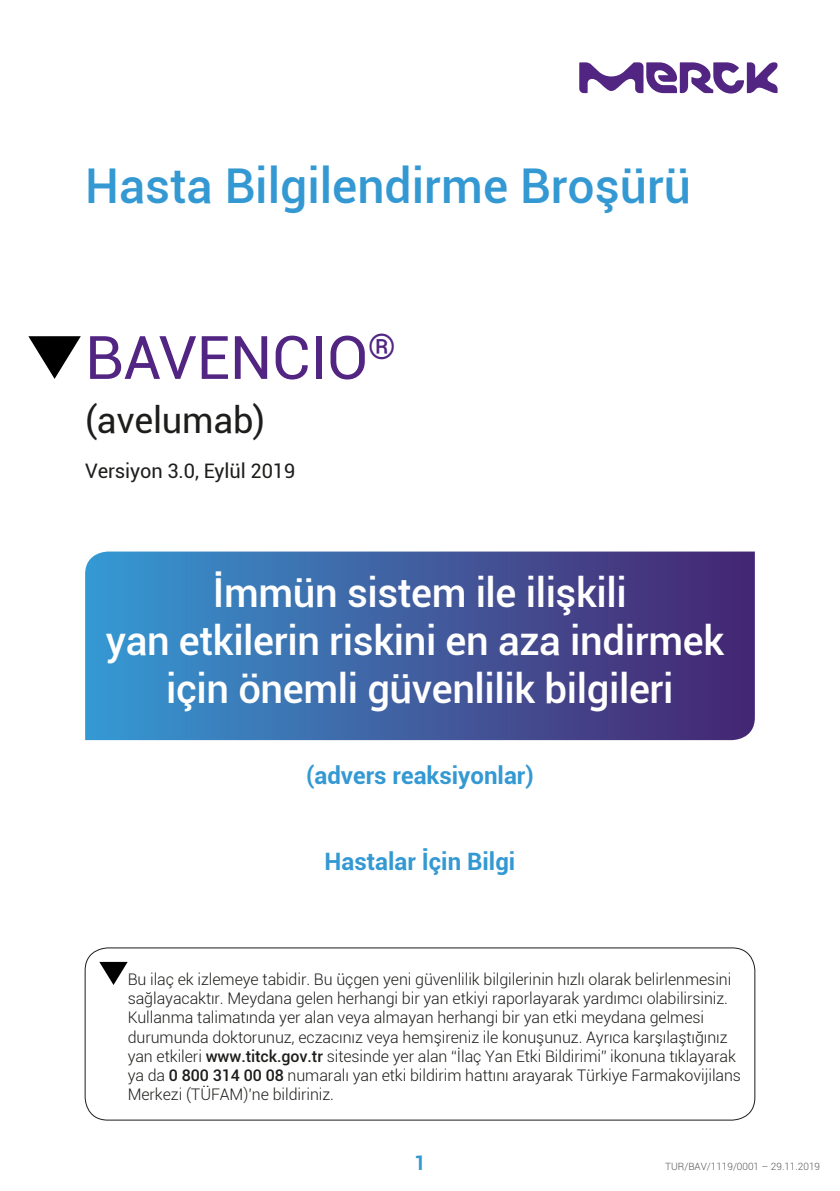
<style>
.page{position:relative;width:840px;height:1191px;background:#fff}
.page>*{position:absolute;margin:0;border:0;box-sizing:border-box;transform-origin:0 0}
.t1{font:60px "Roboto";color:#522583}
.t2{font:500 48px "Roboto";color:#3499d3}
.t3{font:500 40px/48px "Roboto";letter-spacing:-.01em;color:#fff;text-align:center}
.t4{font:36px "Roboto";letter-spacing:-.005em;color:#1d1d1b}
.t5{font:700 24px "Roboto";color:#3499d3}
.t6{font:20px "Roboto";letter-spacing:-.005em;color:#1d1d1b}
.t7{font:700 20px "Roboto";color:#3499d3}
.t8{font:300 16px/19.2px "Roboto";letter-spacing:-.005em;color:#1d1d1b}
.t9{font:300 10px "Roboto";color:#575756}
.s1{font-weight:500}
</style>
<div class="page">
<svg style="left:579px;top:62px;width:198px;height:32px"></svg>
<svg style="left:85px;top:551px;width:669px;height:189px;background:#405ea0"></svg>
<svg style="left:28px;top:336px;width:53px;height:43px"></svg>
<div style="left:85px;top:947px;width:670px;height:173px;border:1px solid #1d1d1b;border-radius:23px"></div>
<svg style="left:99px;top:962px;width:29px;height:23px"></svg>
<h2 class="t2" style="left:85px;top:153px;width:607px">Hasta Bilgilendirme Broşürü</h2>
<h1 class="t1" style="left:85px;top:315px;width:312px">BAVENCIO<sup>®</sup></h1>
<h3 class="t4" style="left:85px;top:395px;width:182px">(avelumab)</h3>
<p class="t6" style="left:85px;top:457px;width:211px">Versiyon 3.0, Eylül 2019</p>
<h3 class="t3" style="left:106px;top:567px;width:619px">İmmün sistem ile ilişkili<br>yan etkilerin riskini en aza indirmek için önemli güvenlilik bilgileri</h3>
<h3 class="t5" style="left:306px;top:758px;width:229px">(advers reaksiyonlar)</h3>
<h3 class="t5" style="left:324px;top:844px;width:192px">Hastalar İçin Bilgi</h3>
<p class="t8" style="left:128px;top:969px;width:614px">Bu ilaç ek izlemeye tabidir. Bu üçgen yeni güvenlilik bilgilerinin hızlı olarak belirlenmesini sağlayacaktır. Meydana gelen herhangi bir yan etkiyi raporlayarak yardımcı olabilirsiniz.<br>Kullanma talimatında yer alan veya almayan herhangi bir yan etki meydana gelmesi durumunda doktorunuz, eczacınız veya hemşireniz ile konuşunuz. Ayrıca karşılaştığınız yan etkileri <span class="s1">www.titck.gov.tr</span> sitesinde yer alan “İlaç Yan Etki Bildirimi” ikonuna tıklayarak ya da <span class="s1">0 800 314 00 08</span> numaralı yan etki bildirim hattını arayarak Türkiye Farmakovijilans Merkezi (TÜFAM)’ne bildiriniz.</p>
<p class="t7" style="left:414px;top:1149px;width:13px">1</p>
<p class="t9" style="left:664px;top:1159px;width:156px">TUR/BAV/1119/0001 – 29.11.2019</p>
</div>
